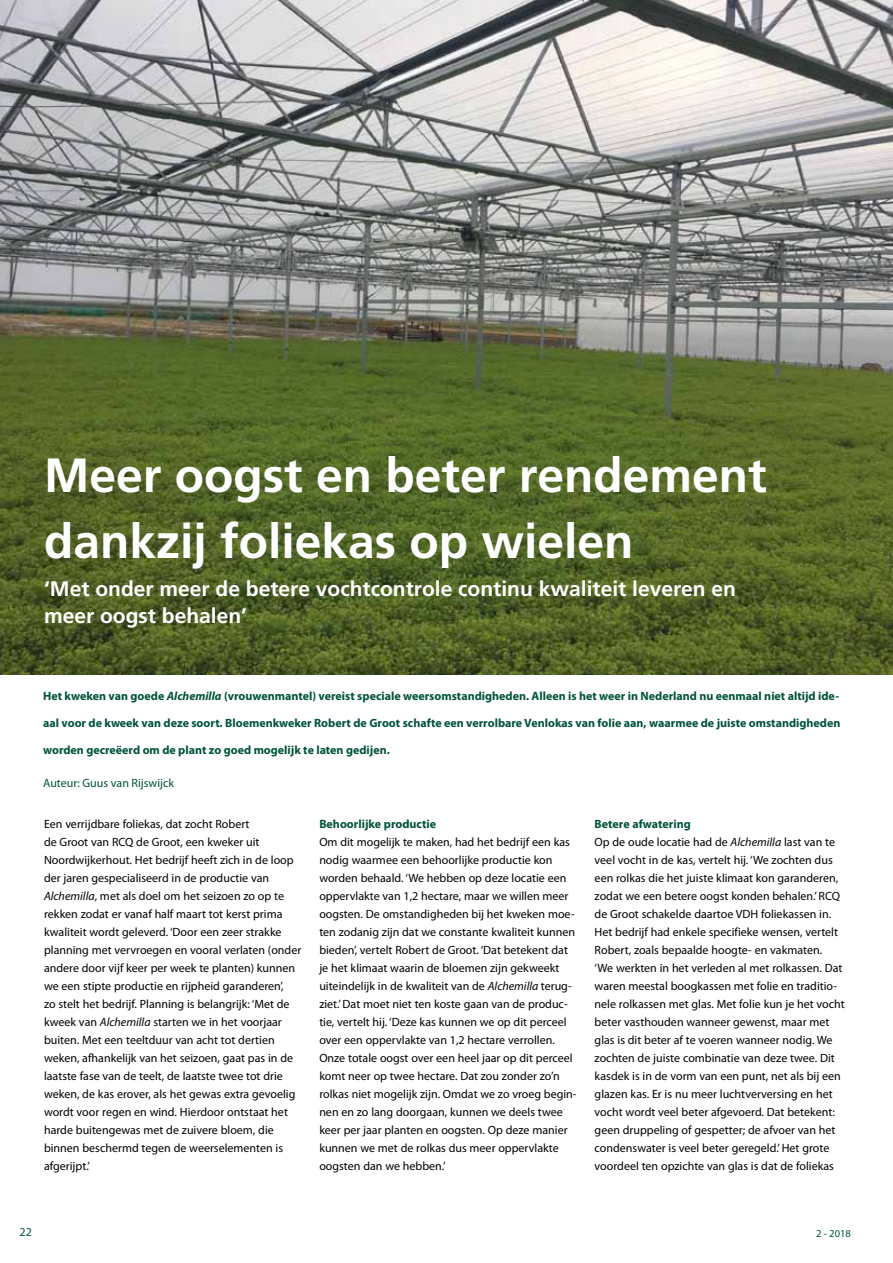
<style>
.page{position:relative;width:893px;height:1263px;background:#fff}
.page>*{position:absolute;margin:0;border:0;box-sizing:border-box;transform-origin:0 0}
.t1{font:700 48px/66px "Frutiger";color:#fff}
.t2{font:700 21px/27px "Frutiger";color:#fff}
.t3{font:12px/18px "Myriad Pro";color:#000}
.t4{font:700 12px "Myriad Pro";color:#00533d}
.t5{font:12px "Myriad Pro";color:#00533d}
.t6{font:10.5px "Myriad Pro";color:#00533d}
.s1{font-style:italic}
.s2{font-weight:700;color:#00533d}
</style>
<div class="page">
<img style="left:0;top:0;width:893px;height:675px">
<h1 class="t1" style="left:44px;top:442px;width:724px">Meer oogst en beter rendement dankzij foliekas op wielen</h1>
<h2 class="t2" style="left:44px;top:575px;width:694px">‘Met onder meer de betere vochtcontrole continu kwaliteit leveren en meer oogst behalen’</h2>
<p class="t4" style="left:43px;top:688px;width:797px">Het kweken van goede <span class="s1">Alchemilla</span> (vrouwenmantel) vereist speciale weersomstandigheden. Alleen is het weer in Nederland nu eenmaal niet altijd ide-</p>
<p class="t4" style="left:43px;top:715px;width:799px">aal voor de kweek van deze soort. Bloemenkweker Robert de Groot schafte een verrolbare Venlokas van folie aan, waarmee de juiste omstandigheden</p>
<p class="t4" style="left:43px;top:742px;width:348px">worden gecreëerd om de plant zo goed mogelijk te laten gedijen.</p>
<p class="t5" style="left:43px;top:776px;width:132px">Auteur: Guus van Rijswijck</p>
<p class="t3" style="left:44px;top:815px;width:259px">Een verrijdbare foliekas, dat zocht Robert<br>de Groot van RCQ de Groot, een kweker uit Noordwijkerhout. Het bedrijf heeft zich in de loop der jaren gespecialiseerd in de productie van <span class="s1">Alchemilla</span>, met als doel om het seizoen zo op te rekken zodat er vanaf half maart tot kerst prima kwaliteit wordt geleverd. ‘Door een zeer strakke planning met vervroegen en vooral verlaten (onder andere door vijf keer per week te planten) kunnen we een stipte productie en rijpheid garanderen’,<br>zo stelt het bedrijf. Planning is belangrijk: ‘Met de kweek van <span class="s1">Alchemilla</span> starten we in het voorjaar buiten. Met een teeltduur van acht tot dertien weken, afhankelijk van het seizoen, gaat pas in de laatste fase van de teelt, de laatste twee tot drie weken, de kas erover, als het gewas extra gevoelig wordt voor regen en wind. Hierdoor ontstaat het harde buitengewas met de zuivere bloem, die binnen beschermd tegen de weerselementen is afgerijpt.’</p>
<p class="t4" style="left:319px;top:816px;width:118px">Behoorlijke productie</p>
<p class="t3" style="left:319px;top:833px;width:259px">Om dit mogelijk te maken, had het bedrijf een kas nodig waarmee een behoorlijke productie kon worden behaald. ‘We hebben op deze locatie een oppervlakte van 1,2 hectare, maar we willen meer oogsten. De omstandigheden bij het kweken moe&shy;ten zodanig zijn dat we constante kwaliteit kunnen bieden’, vertelt Robert de Groot. ‘Dat betekent dat je het klimaat waarin de bloemen zijn gekweekt uiteindelijk in de kwaliteit van de <span class="s1">Alchemilla</span> terug&shy;ziet.’ Dat moet niet ten koste gaan van de produc&shy;tie, vertelt hij. ‘Deze kas kunnen we op dit perceel over een oppervlakte van 1,2 hectare verrollen.<br>Onze totale oogst over een heel jaar op dit perceel komt neer op twee hectare. Dat zou zonder zo’n rolkas niet mogelijk zijn. Omdat we zo vroeg begin&shy;nen en zo lang doorgaan, kunnen we deels twee keer per jaar planten en oogsten. Op deze manier kunnen we met de rolkas dus meer oppervlakte oogsten dan we hebben.’</p>
<p class="t3" style="left:595px;top:815px;width:252px"><span class="s2">Betere afwatering<br></span>Op de oude locatie had de <span class="s1">Alchemilla</span> last van te veel vocht in de kas, vertelt hij. ‘We zochten dus een rolkas die het juiste klimaat kon garanderen, zodat we een betere oogst konden behalen.’ RCQ de Groot schakelde daartoe VDH foliekassen in.<br>Het bedrijf had enkele specifieke wensen, vertelt Robert, zoals bepaalde hoogte- en vakmaten.<br>‘We werkten in het verleden al met rolkassen. Dat waren meestal boogkassen met folie en traditio&shy;nele rolkassen met glas. Met folie kun je het vocht beter vasthouden wanneer gewenst, maar met glas is dit beter af te voeren wanneer nodig. We zochten de juiste combinatie van deze twee. Dit kasdek is in de vorm van een punt, net als bij een glazen kas. Er is nu meer luchtverversing en het vocht wordt veel beter afgevoerd. Dat betekent: geen druppeling of gespetter; de afvoer van het condenswater is veel beter geregeld.’ Het grote voordeel ten opzichte van glas is dat de foliekas</p>
<p class="t5" style="left:20px;top:1224px;width:14px">22</p>
<p class="t6" style="left:816px;top:1227px;width:36px">2 - 2018</p>
</div>
